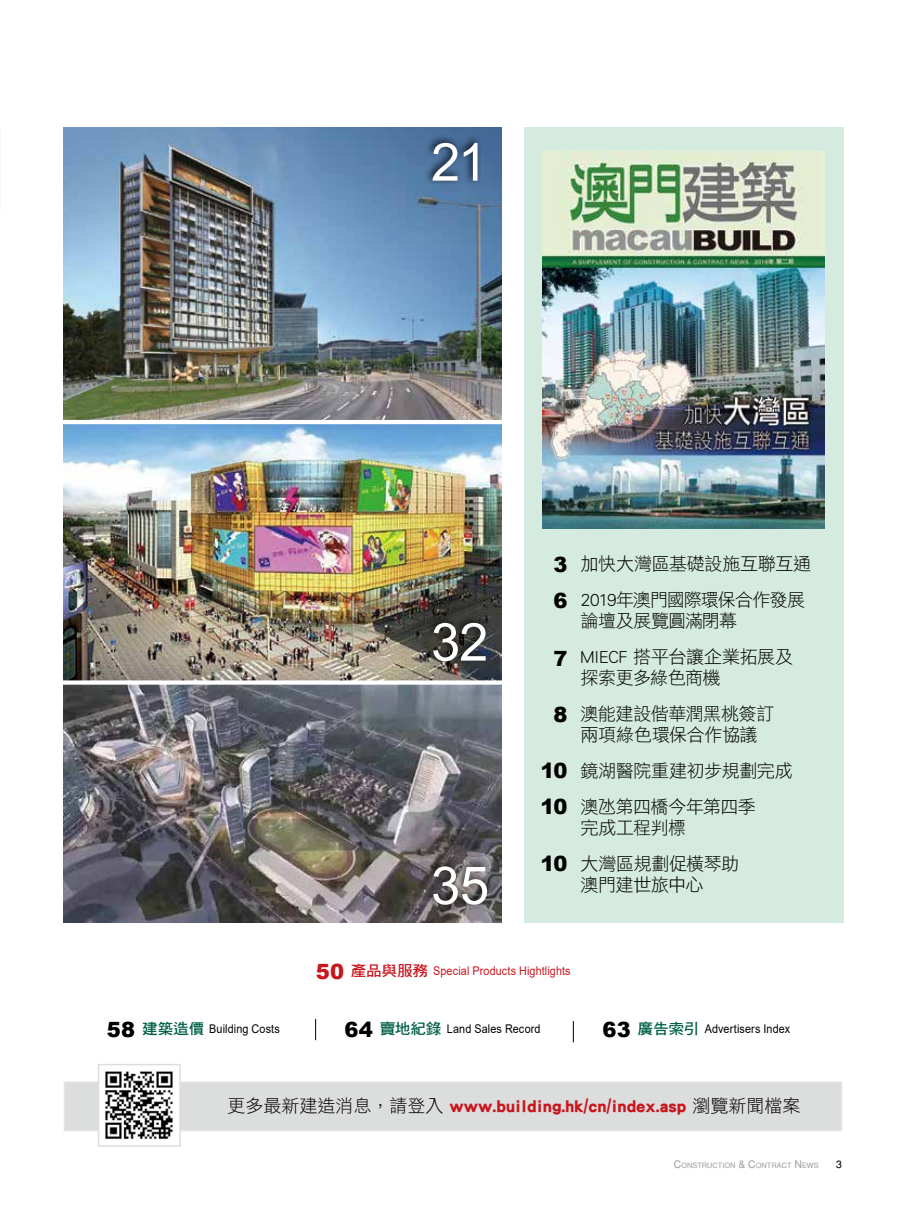
<style>
.page{position:relative;width:906px;height:1212px;background:#fff}
.page>*{position:absolute;margin:0;border:0;box-sizing:border-box;transform-origin:0 0}
.t1{font:52.5px "Arial";color:#fff}
.t2{font:900 21px/35.8px "Arial";color:#000}
.t3{font:18px/35.8px "DF Li Hei W3 WINP BF";letter-spacing:-.025em;color:#000}
.t4{font:18px "DF Li Hei W7 WINP BF";color:#c8161e}
.t5{font:12px "Arial";letter-spacing:.01em;color:#000;scale:.9 1}
.t6{font:12px "Arial";letter-spacing:.015em;color:#c8161e;scale:.9 1}
.t7{font:10.5px "Helvetica";color:#000}
.t8{font:7.35px "Helvetica";color:#9fa0a0}
.s1{font-weight:900;font-size:21px}
.s2{font-family:"DF Hei Bd HKP BF";font-size:15px}
.s3{font-family:"DF Hei Bd HKP BF";font-size:15px;color:#005f46}
.s4{font-family:"DF Li Hei W3 WINP BF";color:#000}
.s5{font-size:10.5px}
</style>
<div class="page">
<img style="left:64px;top:128px;width:437px;height:292px">
<div style="left:64px;top:1081px;width:778px;height:50px;background:#dcdddd;border:1px solid #e6e6e6"></div>
<div style="left:98px;top:1064px;width:83px;height:83px;background:#fff;border:2px solid #dcdddd"></div>
<svg style="left:315px;top:1019px;width:1px;height:21px"></svg>
<svg style="left:573px;top:1021px;width:1px;height:21px"></svg>
<img style="left:105px;top:1071px;width:68px;height:69px">
<div style="left:523px;top:128px;width:320px;height:795px;background:#d5ebdf"></div>
<div style="left:423px;top:134px;width:59px;height:52px;background:#000;opacity:.8"></div>
<img style="left:542px;top:151px;width:282px;height:377px">
<img style="left:64px;top:685px;width:437px;height:238px">
<img style="left:64px;top:424px;width:437px;height:256px">
<div style="left:424px;top:614px;width:66px;height:52px;background:#000;opacity:.8"></div>
<div style="left:424px;top:857px;width:68px;height:53px;background:#000;opacity:.8"></div>
<h1 class="t1" style="left:431px;top:126px;width:58px">21</h1>
<h1 class="t1" style="left:431px;top:606px;width:59px">32</h1>
<h1 class="t1" style="left:431px;top:849px;width:60px">35</h1>
<p class="t2" style="left:553px;top:546px;width:16px">3<br>6</p>
<p class="t2" style="left:553px;top:640px;width:16px">7</p>
<p class="t2" style="left:553px;top:696px;width:16px">8</p>
<p class="t2" style="left:540px;top:751px;width:29px">10<br>10</p>
<p class="t2" style="left:540px;top:845px;width:29px">10</p>
<p class="t3" style="left:580px;top:546px;width:232px">加快大灣區基礎設施互聯互通<br>2019年澳門國際環保合作發展</p>
<p class="t3" style="left:580px;top:603px;width:214px">論壇及展覽圓滿閉幕<br>MIECF 搭平台讓企業拓展及</p>
<p class="t3" style="left:580px;top:660px;width:195px">探索更多綠色商機<br>澳能建設偕華潤黑桃簽訂</p>
<p class="t3" style="left:580px;top:717px;width:214px">兩項綠色環保合作協議<br>鏡湖醫院重建初步規劃完成澳氹第四橋今年第四季</p>
<p class="t3" style="left:580px;top:809px;width:160px">完成工程判標<br>大灣區規劃促橫琴助</p>
<p class="t3" style="left:580px;top:866px;width:124px">澳門建世旅中心</p>
<p class="t6" style="left:316px;top:963px;width:284px"><span class="s1">50</span> <span class="s2">產品與服務</span> Special Products Hightlights</p>
<p class="t5" style="left:107px;top:1021px;width:193px"><span class="s1">58</span> <span class="s3">建築造價</span> Building Costs</p>
<p class="t5" style="left:344px;top:1021px;width:219px"><span class="s1">64</span> <span class="s3">賣地紀錄</span> Land Sales Record</p>
<p class="t5" style="left:602px;top:1021px;width:210px"><span class="s1">63</span> <span class="s3">廣告索引</span> Advertisers Index</p>
<p class="t4" style="left:227px;top:1096px;width:574px"><span class="s4">更多最新建造消息，請登入</span> www.building.hk/cn/index.asp <span class="s4">瀏覽新聞檔案</span></p>
<p class="t8" style="left:674px;top:1161px;width:146px"><span class="s5">C</span>ONSTRUCTION <span class="s5">&amp; C</span>ONTRACT <span class="s5">N</span> EWS</p>
<p class="t7" style="left:836px;top:1158px;width:7px">3</p>
</div>
